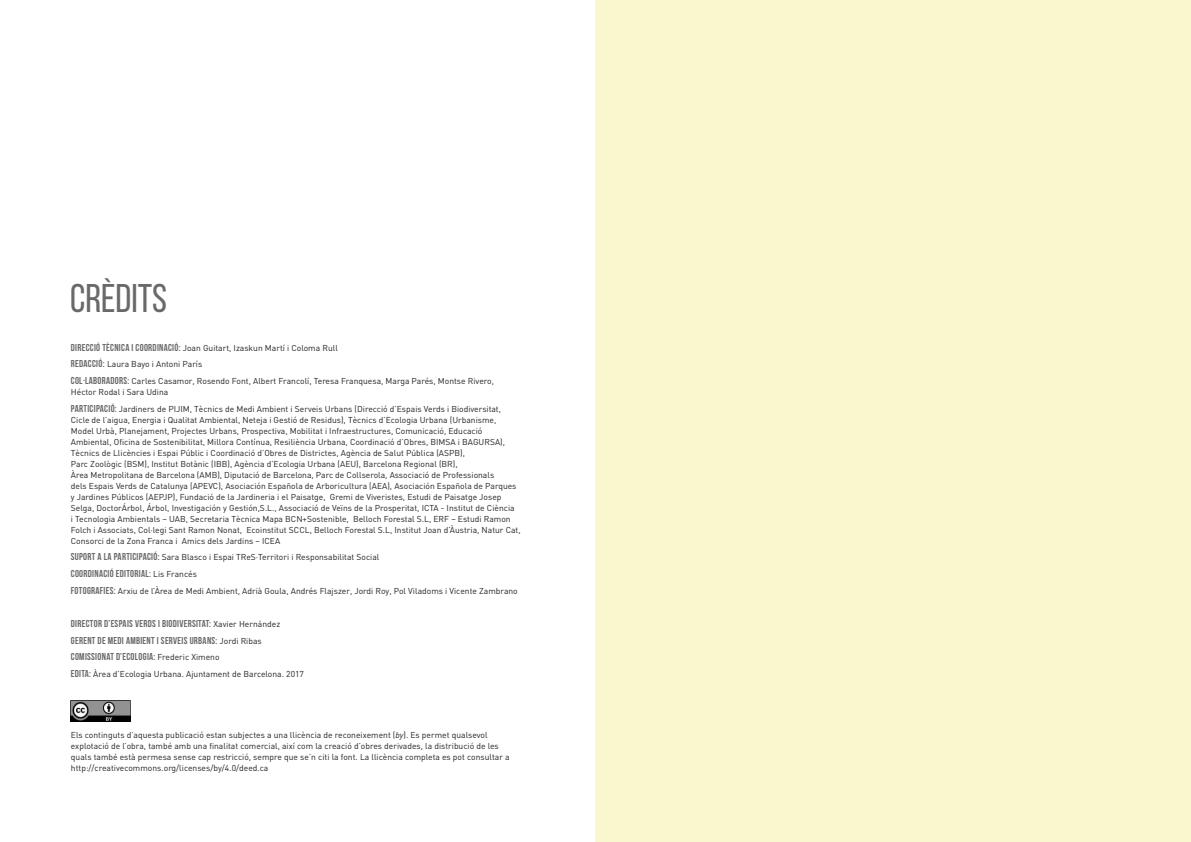
<style>
.page{position:relative;width:1191px;height:842px;background:#fff}
.page>*{position:absolute;margin:0;border:0;box-sizing:border-box;transform-origin:0 0}
.t1{font:40px "Bebas Neue";color:#69696c}
.t2{font:700 10px/16.7px "Bebas Neue";letter-spacing:.03em;color:#69696c}
.t3{font:8.5px/11px "DIN";color:#231f20}
.s1{font-family:"Bebas Neue";font-weight:700;font-size:10px;color:#69696c}
.s2{font-family:"DIN";font-weight:400;font-size:8.5px;color:#231f20}
.s3{font-style:italic}
</style>
<div class="page">
<div style="left:595px;top:0;width:596px;height:842px;background:#faf7ce"></div>
<img style="left:71px;top:700px;width:60px;height:21px">
<h1 class="t1" style="left:70px;top:276px;width:98px">CRÈDITS</h1>
<p class="t3" style="left:71px;top:339px;width:424px;line-height:16.7px"><span class="s1">DIRECCIÓ TÈCNICA I COORDINACIÓ:</span> Joan Guitart, Izaskun Martí i Coloma Rull<br><span class="s1">REDACCIÓ:</span> Laura Bayo i Antoni París<br><span class="s1">COL·LABORADORS:</span> Carles Casamor, Rosendo Font, Albert Francolí, Teresa Franquesa, Marga Parés, Montse Rivero,</p>
<p class="t3" style="left:71px;top:383px;width:432px;line-height:16.7px">Héctor Rodal i Sara Udina<br><span class="s1">PARTICIPACIÓ:</span> Jardiners de PIJIM, Tècnics de Medi Ambient i Serveis Urbans (Direcció d’Espais Verds i Biodiversitat,</p>
<p class="t3" style="left:71px;top:414px;width:451px">Cicle de l’aigua, Energia i Qualitat Ambiental, Neteja i Gestió de Residus), Tècnics d’Ecologia Urbana (Urbanisme, Model Urbà, Planejament, Projectes Urbans, Prospectiva, Mobilitat i Infraestructures, Comunicació, Educació Ambiental, Oficina de Sostenibilitat, Millora Contínua, Resiliència Urbana, Coordinació d’Obres, BIMSA i BAGURSA), Tècnics de Llicències i Espai Públic i Coordinació d’Obres de Districtes, Agència de Salut Pública (ASPB),<br>Parc Zoològic (BSM), Institut Botànic (IBB), Agència d’Ecologia Urbana (AEU), Barcelona Regional (BR),<br>Àrea Metropolitana de Barcelona (AMB), Diputació de Barcelona, Parc de Collserola, Associació de Professionals<br>dels Espais Verds de Catalunya (APEVC), Asociación Española de Arboricultura (AEA), Asociación Española de Parques y Jardines Públicos (AEPJP), Fundació de la Jardineria i el Paisatge, Gremi de Viveristes, Estudi de Paisatge Josep Selga, DoctorÁrbol, Árbol, Investigación y Gestión,S.L., Associació de Veïns de la Prosperitat, ICTA - Institut de Ciència<br>i Tecnologia Ambientals – UAB, Secretaria Tècnica Mapa BCN+Sostenible, Belloch Forestal S.L, ERF – Estudi Ramon Folch i Associats, Col·legi Sant Ramon Nonat, Ecoinstitut SCCL, Belloch Forestal S.L, Institut Joan d’Àustria, Natur Cat, Consorci de la Zona Franca i Amics dels Jardins – ICEA</p>
<p class="t3" style="left:71px;top:552px;width:310px"><span class="s1">SUPORT A LA PARTICIPACIÓ:</span> Sara Blasco i Espai TReS·Territori i Responsabilitat Social</p>
<p class="t2" style="left:71px;top:565px;width:127px">COORDINACIÓ EDITORIAL: <span class="s2">Lis Francés</span></p>
<p class="t3" style="left:71px;top:585px;width:448px"><span class="s1">FOTOGRAFIES:</span> Arxiu de l’Àrea de Medi Ambient, Adrià Goula, Andrés Flajszer, Jordi Roy, Pol Viladoms i Vicente Zambrano</p>
<p class="t2" style="left:71px;top:615px;width:211px">DIRECTOR D’ESPAIS VERDS I BIODIVERSITAT: <span class="s2">Xavier Hernández<br></span>GERENT DE MEDI AMBIENT I SERVEIS URBANS: <span class="s2">Jordi Ribas<br></span>COMISSIONAT D’ECOLOGIA: <span class="s2">Frederic Ximeno</span></p>
<p class="t3" style="left:71px;top:668px;width:235px"><span class="s1">EDITA:</span> Àrea d’Ecologia Urbana. Ajuntament de Barcelona. 2017</p>
<p class="t3" style="left:71px;top:729px;width:440px">Els continguts d’aquesta publicació estan subjectes a una llicència de reconeixement (<span class="s3">by</span>). Es permet qualsevol explotació de l’obra, també amb una finalitat comercial, així com la creació d’obres derivades, la distribució de les quals també està permesa sense cap restricció, sempre que se’n citi la font. La llicència completa es pot consultar a http://creativecommons.org/licenses/by/4.0/deed.ca</p>
</div>
